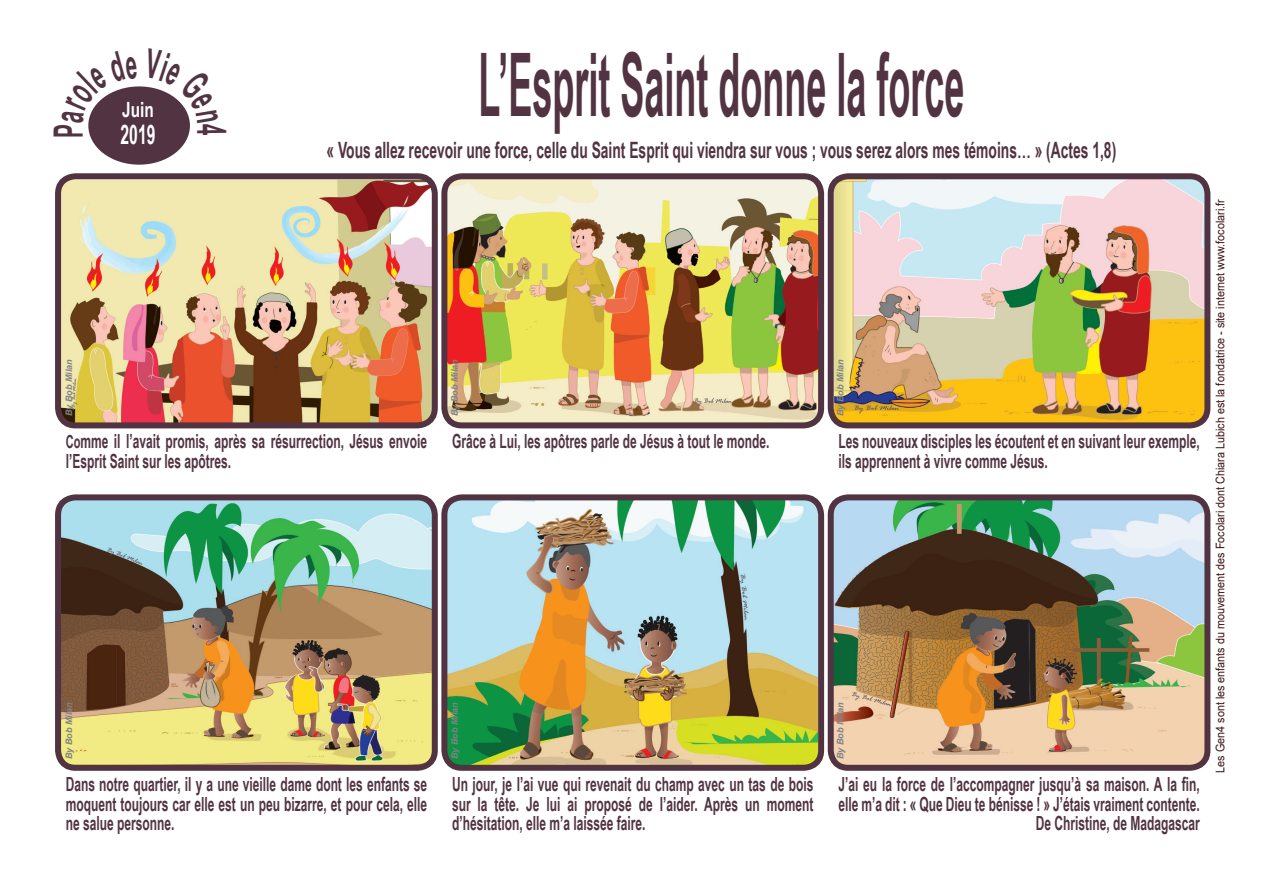
<style>
.page{position:relative;width:1263px;height:893px;background:#fff}
.page>*{position:absolute;margin:0;border:0;box-sizing:border-box;transform-origin:0 0}
.t1{font:700 87.75px "Arial Narrow";color:#513341;scale:.5 1}
.t2{font:700 40.5px "Arial Narrow";color:#513341;scale:.63 1}
.t3{font:700 27px "Arial Narrow";color:#fff;scale:.71 1}
.t4{font:700 22.5px "Arial Narrow";color:#513341;scale:.75 1}
.t5{font:700 21px "Arial Narrow";color:#fff;scale:.89 1}
.t6{font:700 19.5px/19.5px "Arial Narrow";color:#513341;scale:.75 1}
.t7{font:12px "Arial";color:#391417;scale:.9 1}
.t8{font:italic 700 9px "Arial";color:#808285}
.s1{font-size:18px}
</style>
<div class="page">
<img style="left:62px;top:501px;width:369px;height:263px">
<div style="left:55px;top:494px;width:383px;height:277px;border:6px solid #513341;border-radius:17px"></div>
<img style="left:448px;top:501px;width:369px;height:263px">
<div style="left:441px;top:494px;width:383px;height:277px;border:6px solid #513341;border-radius:17px"></div>
<img style="left:835px;top:501px;width:368px;height:263px">
<div style="left:828px;top:494px;width:382px;height:277px;border:6px solid #513341;border-radius:17px"></div>
<img style="left:62px;top:180px;width:369px;height:241px">
<div style="left:55px;top:173px;width:383px;height:255px;border:6px solid #513341;border-radius:17px"></div>
<img style="left:448px;top:180px;width:369px;height:241px">
<div style="left:441px;top:173px;width:383px;height:255px;border:6px solid #513341;border-radius:17px"></div>
<img style="left:835px;top:180px;width:371px;height:243px">
<div style="left:828px;top:173px;width:382px;height:255px;border:6px solid #513341;border-radius:17px"></div>
<div style="left:88px;top:86px;width:102px;height:79px;background:#513341;border-radius:50%"></div>
<svg style="left:88px;top:86px;width:49px;height:37px"></svg>
<svg style="left:144px;top:86px;width:46px;height:49px"></svg>
<p class="t2" style="left:38px;top:138px;width:24px;rotate:-90deg">P</p>
<p class="t5" style="left:122px;top:94px;width:37px">Juin</p>
<p class="t3" style="left:121px;top:114px;width:51px">2019</p>
<p class="t1" style="left:478px;top:19px;width:973px">L’Esprit Saint donne la force</p>
<p class="t4" style="left:327px;top:133px;width:1054px">« Vous allez recevoir une force, celle du Saint Esprit qui viendra sur vous ; vous serez alors mes témoins… » (Actes 1,8)</p>
<p class="t8" style="left:63px;top:416px;width:59px;rotate:-90deg">By Bob Milan</p>
<p class="t8" style="left:449px;top:416px;width:59px;rotate:-90deg">By Bob Milan</p>
<p class="t8" style="left:834px;top:416px;width:59px;rotate:-90deg">By Bob Milan</p>
<p class="t6" style="left:66px;top:430px;width:483px"><span class="s1">Co</span>mme il l’avait promis, après sa résurrection, Jésus envoie l’Esprit Saint sur les apôtres.</p>
<p class="t6" style="left:452px;top:430px;width:425px">Grâce à Lui, les apôtres parle de Jésus à tout le monde.</p>
<p class="t6" style="left:838px;top:430px;width:483px">Les nouveaux disciples les écoutent et en suivant leur exemple, ils apprennent à vivre comme Jésus.</p>
<p class="t8" style="left:63px;top:759px;width:59px;rotate:-90deg">By Bob Milan</p>
<p class="t8" style="left:449px;top:759px;width:59px;rotate:-90deg">By Bob Milan</p>
<p class="t8" style="left:834px;top:759px;width:59px;rotate:-90deg">By Bob Milan</p>
<p class="t6" style="left:66px;top:774px;width:483px;text-align:justify">Dans notre quartier, il y a une vieille dame dont les enfants se moquent toujours car elle est un peu bizarre, et pour cela, elle ne salue personne.</p>
<p class="t6" style="left:452px;top:774px;width:483px;text-align:justify">Un jour, je l’ai vue qui revenait du champ avec un tas de bois sur la tête. Je lui ai proposé de l’aider. Après un moment d’hésitation, elle m’a laissée faire.</p>
<p class="t6" style="left:838px;top:774px;width:483px">J’ai eu la force de l’accompagner jusqu’à sa maison. A la fin, elle m’a dit : « Que Dieu te bénisse ! » J’étais vraiment contente.</p>
<p class="t6" style="left:1036px;top:813px;width:220px">De Christine, de Madagascar</p>
<p class="t7" style="left:1212px;top:773px;width:639px;rotate:-90deg">Les Gen4 sont les enfants du mouvement des Focolari dont Chiara Lubich est la fondatrice - site internet www.focolari.fr</p>
</div>
